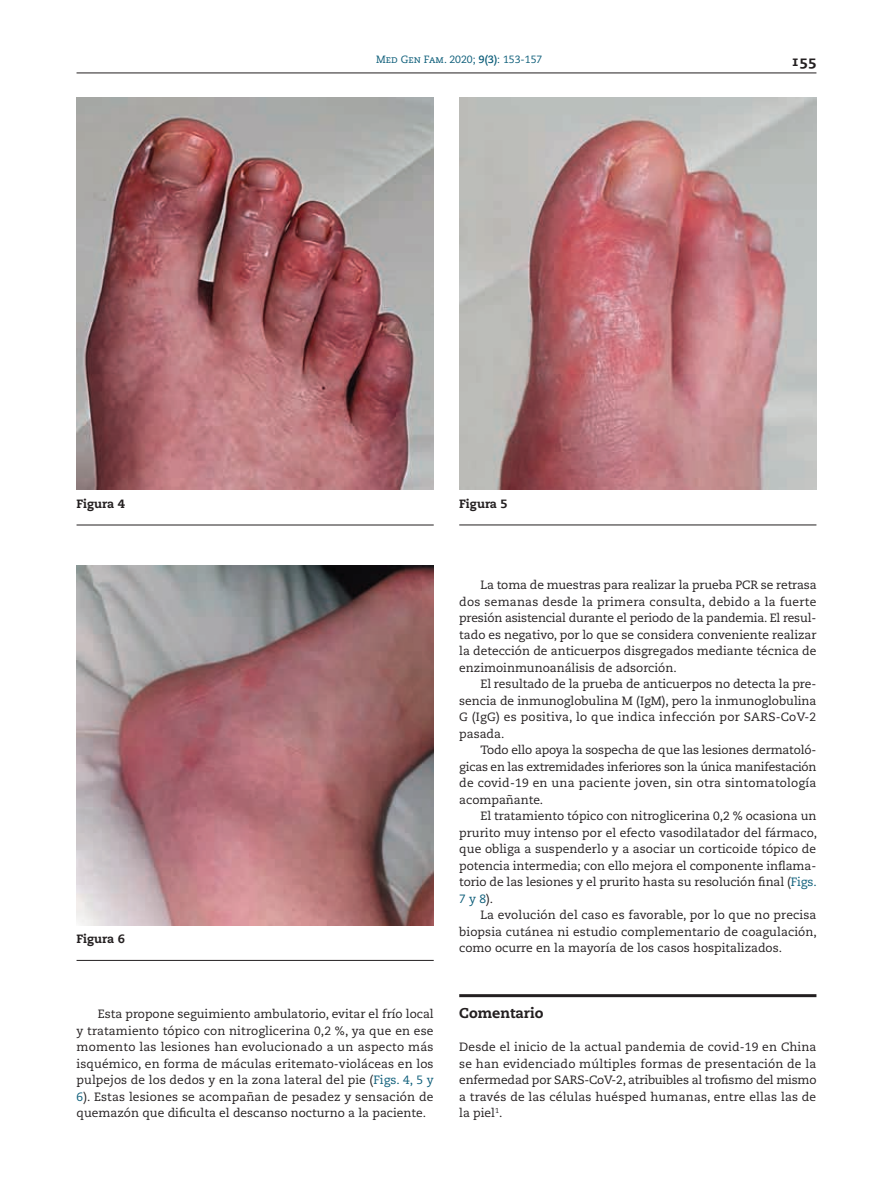
<style>
.page{position:relative;width:893px;height:1191px;background:#fff}
.page>*{position:absolute;margin:0;border:0;box-sizing:border-box;transform-origin:0 0}
.t1{font:800 14.25px "Caecilia";color:#231f20}
.t2{font:14.25px "Caecilia Heavy SC";color:#231f20}
.t3{font:12px/16.5px "Caecilia";color:#231f20;text-align:justify}
.t4{font:800 12px "Caecilia";color:#231f20}
.t5{font:10.5px "Caecilia";color:#0c5d79}
.s1{font-family:"Caecilia Roman SC"}
.s2{font-weight:700}
.s3{color:#0c5d79}
</style>
<div class="page">
<hr style="left:77px;top:73px;width:739px;height:1px;background:#231f20">
<hr style="left:459px;top:994px;width:357px;height:3px;background:#231f20">
<hr style="left:77px;top:525px;width:357px;height:1px;background:#231f20">
<hr style="left:459px;top:525px;width:357px;height:1px;background:#231f20">
<hr style="left:77px;top:960px;width:357px;height:1px;background:#231f20">
<img style="left:77px;top:98px;width:357px;height:392px">
<img style="left:459px;top:98px;width:357px;height:392px">
<img style="left:77px;top:565px;width:357px;height:360px">
<p class="t5" style="left:376px;top:53px;width:168px"><span class="s1">Med Gen Fam.</span> 2020; <span class="s2">9(3)</span>: 153-157</p>
<p class="t2" style="left:791px;top:52px;width:27px">155</p>
<p class="t4" style="left:77px;top:496px;width:50px">Figura 4</p>
<p class="t4" style="left:459px;top:496px;width:50px">Figura 5</p>
<p class="t4" style="left:77px;top:931px;width:50px">Figura 6</p>
<p class="t3" style="left:77px;top:1006px;width:359px;text-indent:21px">Esta propone seguimiento ambulatorio, evitar el frío local y tratamiento tópico con nitroglicerina 0,2 %, ya que en ese momento las lesiones han evolucionado a un aspecto más isquémico, en forma de máculas eritemato-violáceas en los pulpejos de los dedos y en la zona lateral del pie (<span class="s3">Figs. 4, 5 y 6</span>). Estas lesiones se acompañan de pesadez y sensación de quemazón que dificulta el descanso nocturno a la paciente.</p>
<p class="t3" style="left:459px;top:577px;width:359px;text-indent:21px">La toma de muestras para realizar la prueba PCR se retrasa dos semanas desde la primera consulta, debido a la fuerte presión asistencial durante el periodo de la pandemia. El resul&shy;tado es negativo, por lo que se considera conveniente realizar la detección de anticuerpos disgregados mediante técnica de enzimoinmunoanálisis de adsorción.</p>
<p class="t3" style="left:459px;top:676px;width:359px;text-indent:21px">El resultado de la prueba de anticuerpos no detecta la pre&shy;sencia de inmunoglobulina M (IgM), pero la inmunoglobulina G (IgG) es positiva, lo que indica infección por SARS-CoV-2 pasada.</p>
<p class="t3" style="left:459px;top:742px;width:359px;text-indent:21px">Todo ello apoya la sospecha de que las lesiones dermatoló&shy;gicas en las extremidades inferiores son la única manifestación de covid-19 en una paciente joven, sin otra sintomatología acompañante.</p>
<p class="t3" style="left:459px;top:808px;width:359px;text-indent:21px">El tratamiento tópico con nitroglicerina 0,2 % ocasiona un prurito muy intenso por el efecto vasodilatador del fármaco, que obliga a suspenderlo y a asociar un corticoide tópico de potencia intermedia; con ello mejora el componente inflama&shy;torio de las lesiones y el prurito hasta su resolución final (<span class="s3">Figs.<br>7 y 8</span>).</p>
<p class="t3" style="left:459px;top:907px;width:359px;text-indent:21px">La evolución del caso es favorable, por lo que no precisa biopsia cutánea ni estudio complementario de coagulación, como ocurre en la mayoría de los casos hospitalizados.</p>
<p class="t1" style="left:459px;top:1004px;width:86px">Comentario</p>
<p class="t3" style="left:459px;top:1039px;width:359px">Desde el inicio de la actual pandemia de covid-19 en China se han evidenciado múltiples formas de presentación de la enfermedad por SARS-CoV-2, atribuibles al trofismo del mismo a través de las células huésped humanas, entre ellas las de la piel<sup>1</sup>.</p>
</div>
